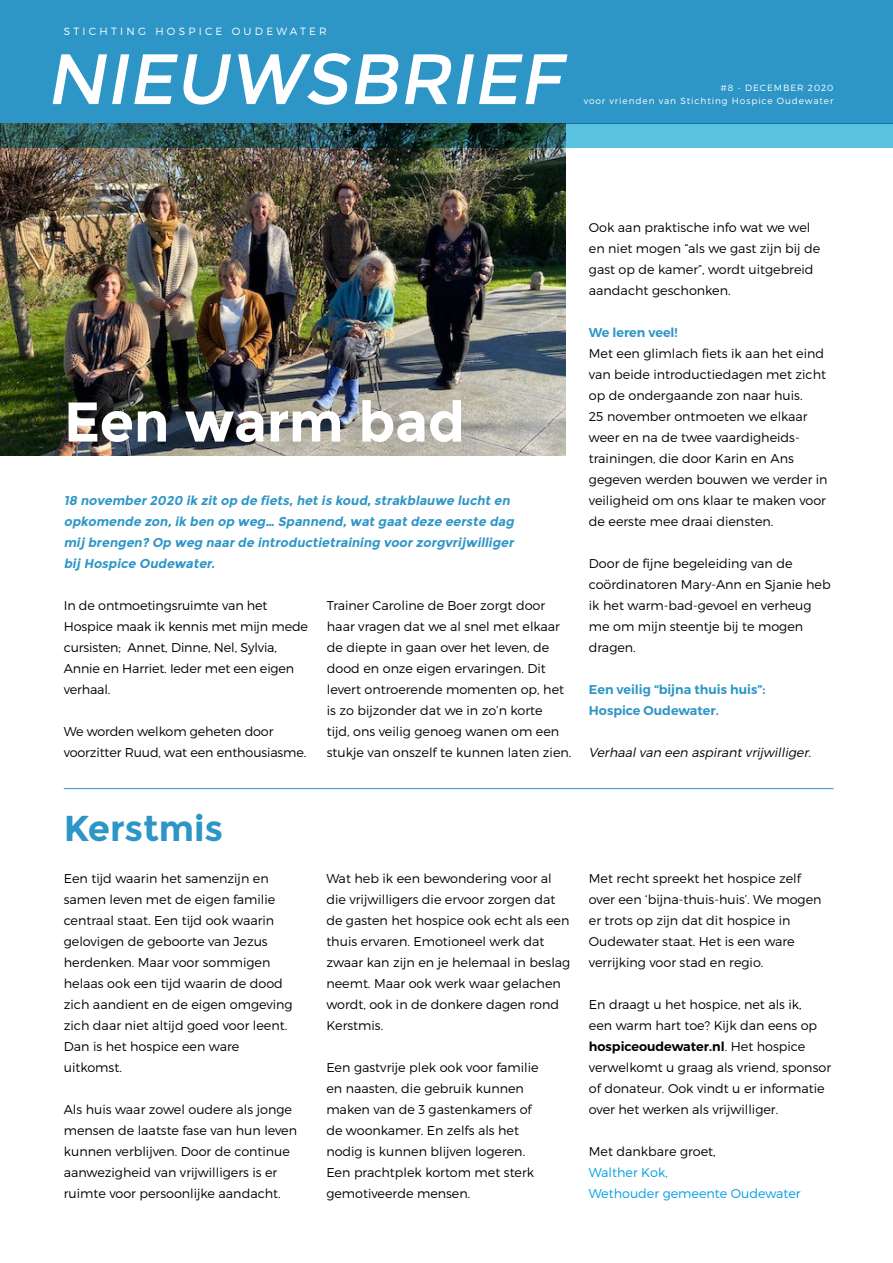
<style>
.page{position:relative;width:893px;height:1263px;background:#fff}
.page>*{position:absolute;margin:0;border:0;box-sizing:border-box;transform-origin:0 0}
.t1{font:italic 71.1px "Montserrat";color:#fff}
.t2{font:700 55.95px "Montserrat";letter-spacing:-.01em;color:#fff}
.t3{font:700 36px "Montserrat";letter-spacing:-.005em;color:#2d96c7}
.t4{font:300 12.75px/21px "Montserrat";color:#000}
.t5{font:italic 700 12.75px/21px "Montserrat";color:#2d96c7}
.t6{font:600 12.75px/21px "Montserrat";color:#2d96c7}
.t7{font:300 12.75px/21px "Montserrat";color:#009fe3}
.t8{font:italic 300 12.75px "Montserrat";color:#000}
.t9{font:300 10.5px "Montserrat";letter-spacing:.31em;color:#fff}
.t10{font:300 9px "Montserrat";letter-spacing:.1em;color:#fff}
.s1{font-weight:600}
</style>
<div class="page">
<div style="left:0;top:0;width:893px;height:123px;background:#2d96c7"></div>
<img style="left:0;top:148px;width:566px;height:308px">
<svg style="left:0;top:123px;width:893px;height:25px;background:#37747d"></svg>
<hr style="left:64px;top:788px;width:769px;height:1px;background:#2d96c7">
<p class="t9" style="left:64px;top:25px;width:264px">STICHTING HOSPICE OUDEWATER</p>
<h1 class="t1" style="left:46px;top:38px;width:532px">NIEUWSBRIEF</h1>
<p class="t10" style="left:720px;top:82px;width:114px">#8 - DECEMBER 2020</p>
<p class="t10" style="left:584px;top:95px;width:251px">voor vrienden van Stichting Hospice Oudewater</p>
<h2 class="t2" style="left:64px;top:388px;width:403px">Een warm bad</h2>
<p class="t5" style="left:64px;top:490px;width:454px">18 november 2020 ik zit op de fiets,het is koud,strakblauwe lucht en opkomende zon,ik ben op weg… Spannend,wat gaat deze eerste dag mij brengen? Op weg naar de introductietraining voor zorgvrijwilliger bij Hospice Oudewater.</p>
<p class="t4" style="left:64px;top:594px;width:246px">In de ontmoetingsruimte van het<br>Hospice maak ik kennis met mijn mede cursisten; Annet, Dinne, Nel, Sylvia,<br>Annie en Harriet. Ieder met een eigen verhaal.</p>
<p class="t4" style="left:64px;top:720px;width:244px">We worden welkom geheten door voorzitter Ruud, wat een enthousiasme.</p>
<p class="t4" style="left:327px;top:594px;width:246px">Trainer Caroline de Boer zorgt door haar vragen dat we al snel met elkaar de diepte in gaan over het leven, de dood en onze eigen ervaringen. Dit levert ontroerende momenten op, het is zo bijzonder dat we in zo’n korte<br>tijd, ons veilig genoeg wanen om een stukje van onszelf te kunnen laten zien.</p>
<p class="t4" style="left:589px;top:216px;width:233px">Ook aan praktische info wat we wel en niet mogen “als we gast zijn bij de gast op de kamer”, wordt uitgebreid aandacht geschonken.</p>
<p class="t6" style="left:589px;top:322px;width:90px">We leren veel!</p>
<p class="t4" style="left:589px;top:342px;width:240px">Met een glimlach fiets ik aan het eind van beide introductiedagen met zicht op de ondergaande zon naar huis.<br>25 november ontmoeten we elkaar weer en na de twee vaardigheids&shy;trainingen, die door Karin en Ans gegeven werden bouwen we verder in veiligheid om ons klaar te maken voor de eerste mee draai diensten.</p>
<p class="t4" style="left:589px;top:552px;width:243px">Door de fijne begeleiding van de coördinatoren Mary-Ann en Sjanie heb ik het warm-bad-gevoel en verheug me om mijn steentje bij te mogen dragen.</p>
<p class="t6" style="left:589px;top:679px;width:178px">Een veilig “bijna thuis huis”:<br>Hospice Oudewater.</p>
<p class="t8" style="left:589px;top:744px;width:226px">Verhaal van een aspirant vrijwilliger.</p>
<h3 class="t3" style="left:64px;top:806px;width:161px">Kerstmis</h3>
<p class="t4" style="left:64px;top:867px;width:230px">Een tijd waarin het samenzijn en samen leven met de eigen familie centraal staat. Een tijd ook waarin gelovigen de geboorte van Jezus herdenken. Maar voor sommigen helaas ook een tijd waarin de dood zich aandient en de eigen omgeving zich daar niet altijd goed voor leent.<br>Dan is het hospice een ware uitkomst.</p>
<p class="t4" style="left:64px;top:1098px;width:235px">Als huis waar zowel oudere als jonge mensen de laatste fase van hun leven kunnen verblijven. Door de continue aanwezigheid van vrijwilligers is er ruimte voor persoonlijke aandacht.</p>
<p class="t4" style="left:326px;top:867px;width:245px">Wat heb ik een bewondering voor al die vrijwilligers die ervoor zorgen dat de gasten het hospice ook echt als een thuis ervaren. Emotioneel werk dat zwaar kan zijn en je helemaal in beslag neemt. Maar ook werk waar gelachen wordt, ook in de donkere dagen rond<br>Kerstmis.</p>
<p class="t4" style="left:326px;top:1056px;width:214px">Een gastvrije plek ook voor familie en naasten, die gebruik kunnen maken van de 3 gastenkamers of de woonkamer. En zelfs als het nodig is kunnen blijven logeren.<br>Een prachtplek kortom met sterk gemotiveerde mensen.</p>
<p class="t4" style="left:589px;top:867px;width:234px">Met recht spreekt het hospice zelf over een ‘bijna-thuis-huis’. We mogen er trots op zijn dat dit hospice in Oudewater staat. Het is een ware verrijking voor stad en regio.</p>
<p class="t4" style="left:589px;top:993px;width:244px">En draagt u het hospice, net als ik,<br>een warm hart toe? Kijk dan eens op <span class="s1">hospiceoudewater.nl</span>. Het hospice verwelkomt u graag als vriend, sponsor of donateur. Ook vindt u er informatie over het werken als vrijwilliger.</p>
<p class="t4" style="left:589px;top:1140px;width:128px">Met dankbare groet,</p>
<p class="t7" style="left:589px;top:1161px;width:213px">Walther Kok,<br>Wethouder gemeente Oudewater</p>
</div>
